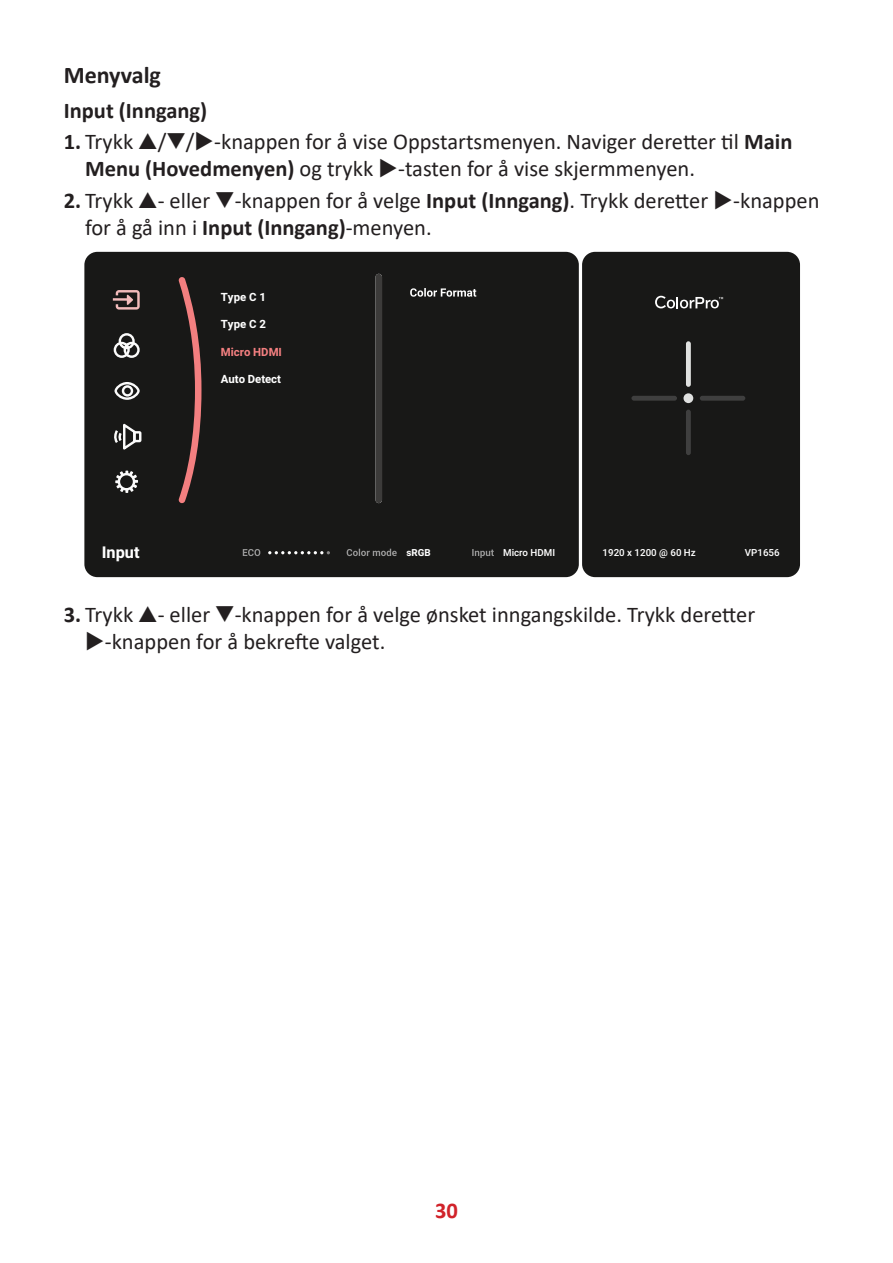
<style>
.page{position:relative;width:893px;height:1263px;background:#fff}
.page>*{position:absolute;margin:0;border:0;box-sizing:border-box;transform-origin:0 0}
.t1{font:700 24px "Calibri";color:#231f20}
.t2{font:22.5px/27px "Calibri";color:#231f20}
.t3{font:700 22.5px "Calibri";color:#231f20}
.t4{font:700 22.5px "Calibri";color:#d1232a}
.t5{font:700 16.2px "Heebo";color:#fff}
.t6{font:700 11.4px "Heebo";letter-spacing:-.005em;color:#fff}
.t7{font:700 11.4px "Heebo";color:#f37f80}
.t8{font:500 9.75px "Heebo";color:#fff}
.t9{font:700 9.75px "Heebo";color:#fff}
.s1{font-weight:700}
.s2{font-family:"Segoe UI";font-weight:700}
</style>
<div class="page">
<div style="left:84px;top:252px;width:495px;height:325px;background:#181817"></div>
<div style="left:582px;top:252px;width:218px;height:325px;background:#181817;border-radius:13px"></div>
<svg style="left:472px;top:549px;width:22px;height:9px"></svg>
<svg style="left:347px;top:549px;width:50px;height:7px"></svg>
<svg style="left:243px;top:549px;width:17px;height:7px"></svg>
<svg style="left:268px;top:551px;width:62px;height:3px"></svg>
<svg style="left:375px;top:274px;width:7px;height:229px;background:#41403f"></svg>
<svg style="left:178px;top:277px;width:23px;height:226px;background:#553534"></svg>
<svg style="left:410px;top:288px;width:66px;height:9px"></svg>
<hr style="left:113px;top:298px;width:14px;height:3px;background:#f2bbbb">
<svg style="left:116px;top:290px;width:24px;height:20px"></svg>
<svg style="left:114px;top:333px;width:26px;height:25px"></svg>
<svg style="left:113px;top:424px;width:28px;height:26px"></svg>
<svg style="left:115px;top:471px;width:23px;height:22px"></svg>
<svg style="left:114px;top:382px;width:26px;height:18px"></svg>
<svg style="left:655px;top:296px;width:68px;height:12px"></svg>
<div style="left:683px;top:393px;width:10px;height:10px;background:#e0e1e0;border-radius:50%"></div>
<svg style="left:686px;top:341px;width:5px;height:46px"></svg>
<svg style="left:686px;top:410px;width:5px;height:45px"></svg>
<svg style="left:700px;top:396px;width:45px;height:5px"></svg>
<svg style="left:631px;top:396px;width:46px;height:5px"></svg>
<p class="t1" style="left:64px;top:58px;width:99px">Menyvalg</p>
<p class="t3" style="left:64px;top:95px;width:145px">Input (Inngang)</p>
<p class="t2" style="left:85px;top:128px;width:709px;text-indent:-21px"><span class="s1">1.</span> Trykk <span class="s2">▲</span>/<span class="s2">▼</span>/◆-knappen for å vise Oppstartsmenyen. Naviger deretter til <span class="s1">Main<br>Menu (Hovedmenyen)</span> og trykk ◆-tasten for å vise skjermmenyen.</p>
<p class="t2" style="left:85px;top:186px;width:736px;text-indent:-21px"><span class="s1">2.</span> Trykk <span class="s2">▲</span>- eller <span class="s2">▼</span>-knappen for å velge <span class="s1">Input (Inngang)</span>. Trykk deretter ◆-knappen for å gå inn i <span class="s1">Input (Inngang)</span>-menyen.</p>
<p class="t6" style="left:221px;top:289px;width:47px">Type C 1</p>
<p class="t6" style="left:221px;top:316px;width:47px">Type C 2</p>
<p class="t7" style="left:221px;top:344px;width:63px">Micro HDMI</p>
<p class="t6" style="left:221px;top:371px;width:62px">Auto Detect</p>
<p class="t5" style="left:102px;top:541px;width:39px">Input</p>
<p class="t9" style="left:406px;top:546px;width:26px">sRGB</p>
<p class="t8" style="left:503px;top:546px;width:54px">Micro HDMI</p>
<p class="t8" style="left:603px;top:546px;width:95px">1920 x 1200 @ 60 Hz</p>
<p class="t8" style="left:745px;top:546px;width:36px">VP1656</p>
<p class="t2" style="left:64px;top:601px;width:693px"><span class="s1">3.</span> Trykk <span class="s2">▲</span>- eller <span class="s2">▼</span>-knappen for å velge ønsket inngangskilde. Trykk deretter</p>
<p class="t2" style="left:85px;top:628px;width:302px">◆-knappen for å bekrefte valget.</p>
<p class="t4" style="left:435px;top:1194px;width:24px">30</p>
</div>
